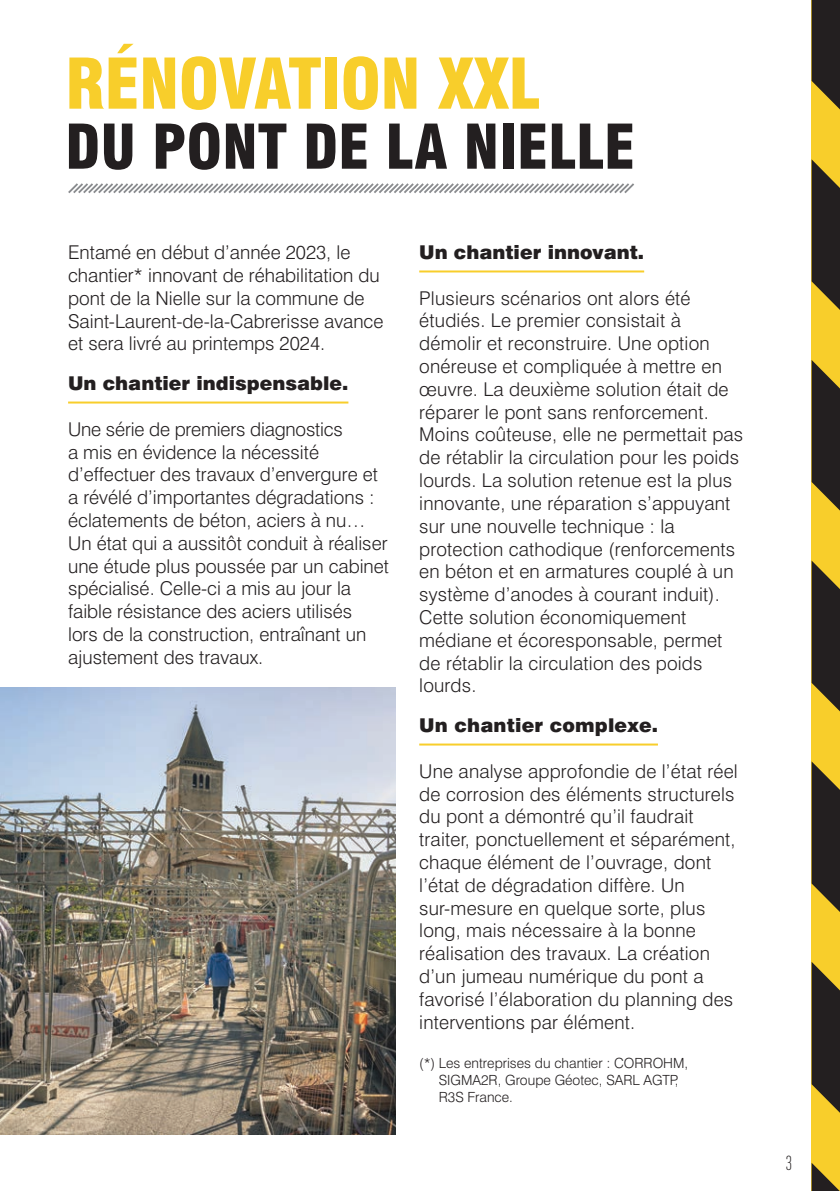
<style>
.page{position:relative;width:840px;height:1191px;background:#fff}
.page>*{position:absolute;margin:0;border:0;box-sizing:border-box;transform-origin:0 0}
.t1{font:900 condensed 68px "Swiss 721 BT";letter-spacing:-.01em;color:#f8ce2b}
.t2{font:900 condensed 60px "Swiss 721 BT";color:#231f20}
.t3{font:300 20px "DIN Cond";color:#231f20}
.t4{font:300 19px/22.8px "Swiss 721 BT";letter-spacing:.01em;color:#231f20}
.t5{font:900 19px "Swiss 721 BT";color:#231f20}
.t6{font:300 14px/16.8px "Swiss 721 BT";color:#231f20}
</style>
<div class="page">
<svg style="left:811px;top:0;width:28px;height:1191px;background:#826d24"></svg>
<hr style="left:68px;top:401px;width:280px;height:2px;background:#f8ce2b">
<hr style="left:419px;top:270px;width:224px;height:2px;background:#f8ce2b">
<hr style="left:419px;top:743px;width:238px;height:2px;background:#f8ce2b">
<svg style="left:68px;top:183px;width:566px;height:10px"></svg>
<img style="left:0;top:687px;width:395px;height:447px">
<p class="t1" style="left:65px;top:43px;width:476px">RÉNOVATION XXL</p>
<p class="t2" style="left:65px;top:111px;width:571px">DU PONT DE LA NIELLE</p>
<p class="t4" style="left:68px;top:241px;width:317px">Entamé en début d’année 2023, le chantier* innovant de réhabilitation du pont de la Nielle sur la commune de Saint-Laurent-de-la-Cabrerisse avance et sera livré au printemps 2024.</p>
<p class="t5" style="left:68px;top:372px;width:282px">Un chantier indispensable.</p>
<p class="t4" style="left:68px;top:417px;width:322px">Une série de premiers diagnostics<br>a mis en évidence la nécessité d’effectuer des travaux d’envergure et a révélé d’importantes dégradations : éclatements de béton, aciers à nu… Un état qui a aussitôt conduit à réaliser une étude plus poussée par un cabinet spécialisé. Celle-ci a mis au jour la faible résistance des aciers utilisés<br>lors de la construction, entraînant un ajustement des travaux.</p>
<p class="t5" style="left:419px;top:241px;width:226px">Un chantier innovant.</p>
<p class="t4" style="left:419px;top:286px;width:325px">Plusieurs scénarios ont alors été étudiés. Le premier consistait à démolir et reconstruire. Une option onéreuse et compliquée à mettre en œuvre. La deuxième solution était de réparer le pont sans renforcement.<br>Moins coûteuse, elle ne permettait pas de rétablir la circulation pour les poids lourds. La solution retenue est la plus innovante, une réparation s’appuyant sur une nouvelle technique : la protection cathodique (renforcements en béton et en armatures couplé à un système d’anodes à courant induit).<br>Cette solution économiquement médiane et écoresponsable, permet de rétablir la circulation des poids lourds.</p>
<p class="t5" style="left:419px;top:714px;width:240px">Un chantier complexe.</p>
<p class="t4" style="left:419px;top:759px;width:320px">Une analyse approfondie de l’état réel de corrosion des éléments structurels du pont a démontré qu’il faudrait traiter, ponctuellement et séparément, chaque élément de l’ouvrage, dont l’état de dégradation diffère. Un sur-mesure en quelque sorte, plus long, mais nécessaire à la bonne réalisation des travaux. La création d’un jumeau numérique du pont a favorisé l’élaboration du planning des interventions par élément.</p>
<p class="t6" style="left:438px;top:1054px;width:251px;text-indent:-20px">(*) Les entreprises du chantier : CORROHM,<br>SIGMA2R, Groupe Géotec, SARL AGTP,<br>R3S France.</p>
<p class="t3" style="left:785px;top:1152px;width:8px">3</p>
</div>
